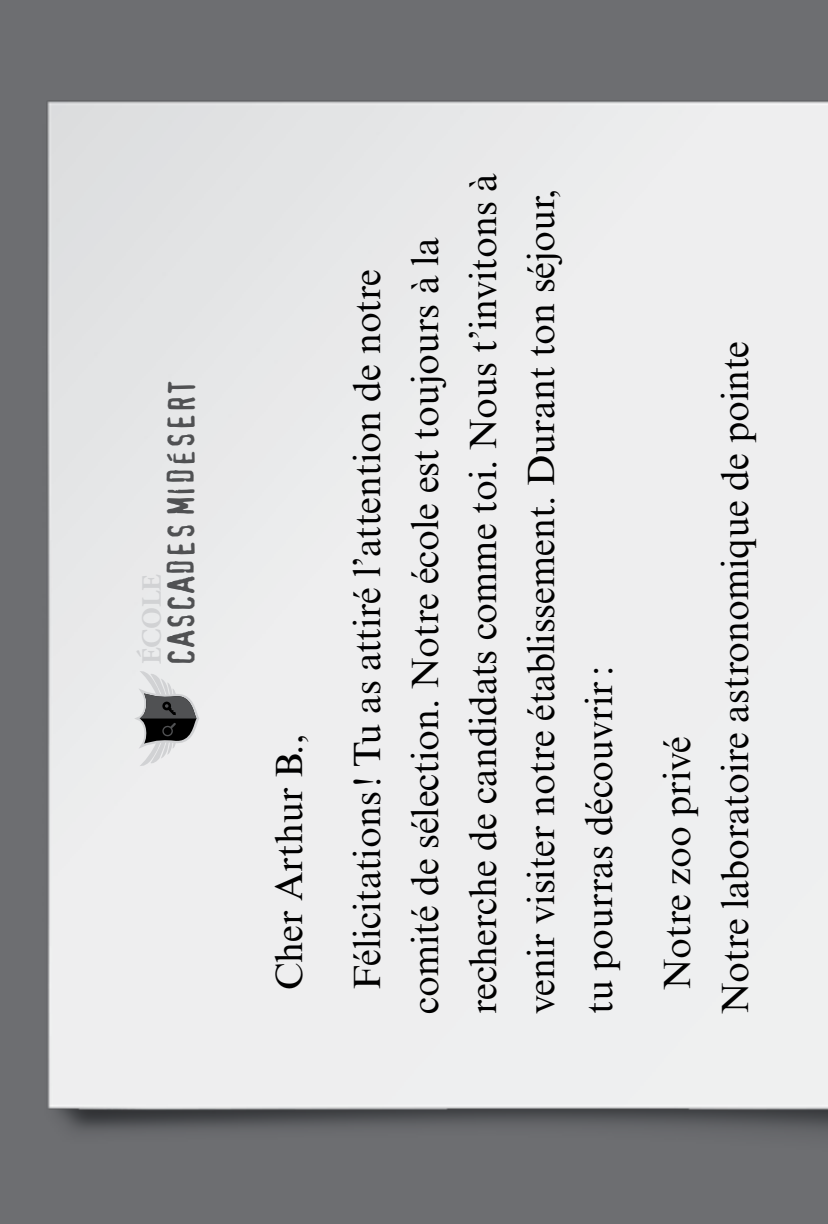
<style>
.page{position:relative;width:828px;height:1224px;background:#fff}
.page>*{position:absolute;margin:0;border:0;box-sizing:border-box;transform-origin:0 0}
.t1{font:38px/58px "Times New Roman MT Std";color:#000}
.t2{font:36.2px "Confidential OT";color:#505153}
.t3{font:700 27.8px "Adobe Garamond Pro";letter-spacing:-.005em;color:#d1d2d4}
</style>
<div class="page">
<img style="left:0;top:0;width:828px;height:1224px">
<svg style="left:134px;top:669px;width:65px;height:97px;background:#a6a6a7"></svg>
<p class="t2" style="left:161px;top:666px;width:288px;rotate:-90deg">CASCADES MIDÉSERT</p>
<p class="t3" style="left:136px;top:664px;width:92px;rotate:-90deg">ÉCOLE</p>
<p class="t1" style="left:250px;top:990px;width:722px;line-height:78px;rotate:-90deg">Cher Arthur B.,<br>Félicitations ! Tu as attiré l’attention de notre</p>
<p class="t1" style="left:396px;top:1014px;width:842px;rotate:-90deg">comité de sélection. Notre école est toujours à la recherche de candidats comme toi. Nous t’invitons à venir visiter notre établissement. Durant ton séjour, tu pourras découvrir :</p>
<p class="t1" style="left:648px;top:1014px;width:675px;text-indent:24px;rotate:-90deg">Notre zoo privé<br>Notre laboratoire astronomique de pointe</p>
</div>
